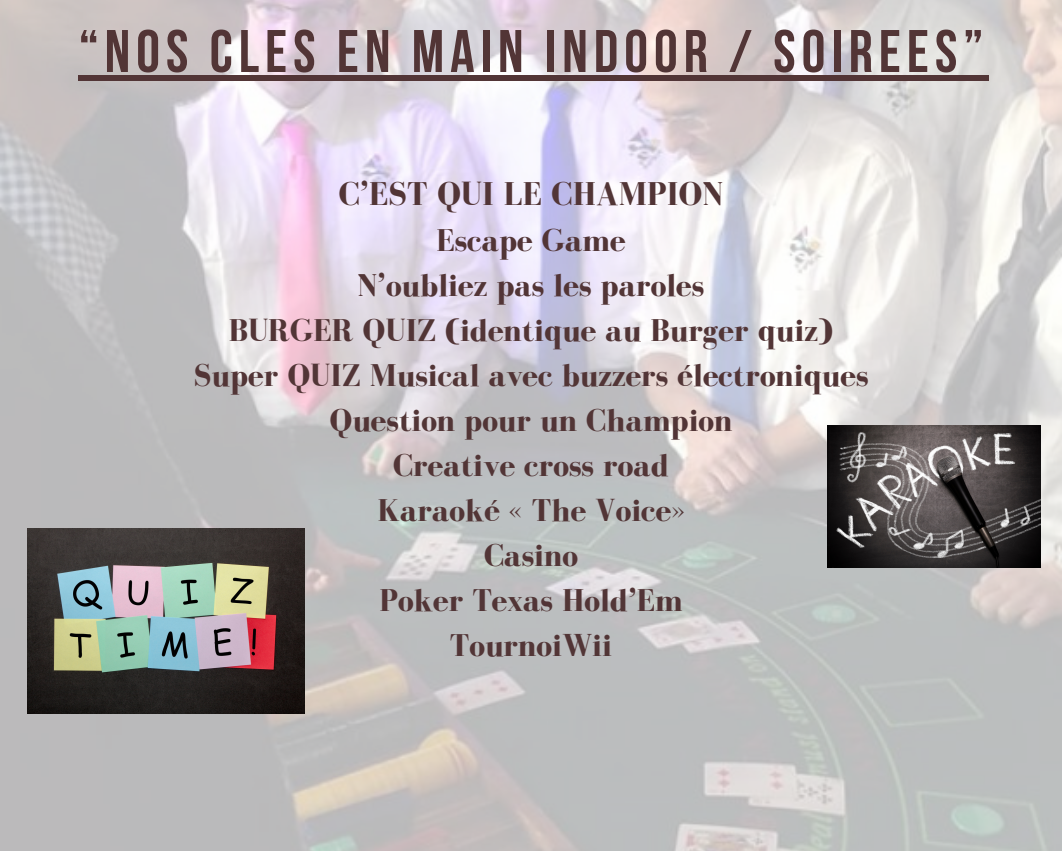
<style>
.page{position:relative;width:1062px;height:851px;background:#fff}
.page>*{position:absolute;margin:0;border:0;box-sizing:border-box;transform-origin:0 0}
.t1{font:700 60px "Bebas Neue";letter-spacing:.1em;color:#523536}
.t2{font:700 33.9px "Bodoni FLF";color:#523536}
.t3{font:700 32.4px "Bodoni FLF";color:#523536}
</style>
<div class="page">
<img style="left:0;top:0;width:1062px;height:850px">
<img style="left:28px;top:528px;width:276px;height:185px">
<img style="left:827px;top:425px;width:214px;height:143px">
<div style="left:79px;top:75px;width:910px;height:6px;background:#523536"></div>
<p class="t1" style="left:79px;top:27px;width:906px">“NOS CLES EN MAIN INDOOR / SOIREES”</p>
<p class="t2" style="left:339px;top:176px;width:386px">C’EST QUI LE CHAMPION</p>
<p class="t3" style="left:436px;top:223px;width:191px">Escape Game</p>
<p class="t3" style="left:358px;top:268px;width:348px">N’oubliez pas les paroles</p>
<p class="t3" style="left:229px;top:313px;width:606px">BURGER QUIZ (identique au Burger quiz)</p>
<p class="t3" style="left:193px;top:358px;width:677px">Super QUIZ Musical avec buzzers électroniques</p>
<p class="t3" style="left:330px;top:403px;width:404px">Question pour un Champion</p>
<p class="t3" style="left:393px;top:448px;width:277px">Creative cross road</p>
<p class="t3" style="left:377px;top:493px;width:309px">Karaoké « The Voice»</p>
<p class="t3" style="left:484px;top:538px;width:95px">Casino</p>
<p class="t3" style="left:379px;top:583px;width:305px">Poker Texas Hold’Em</p>
<p class="t3" style="left:450px;top:628px;width:164px">TournoiWii</p>
</div>
